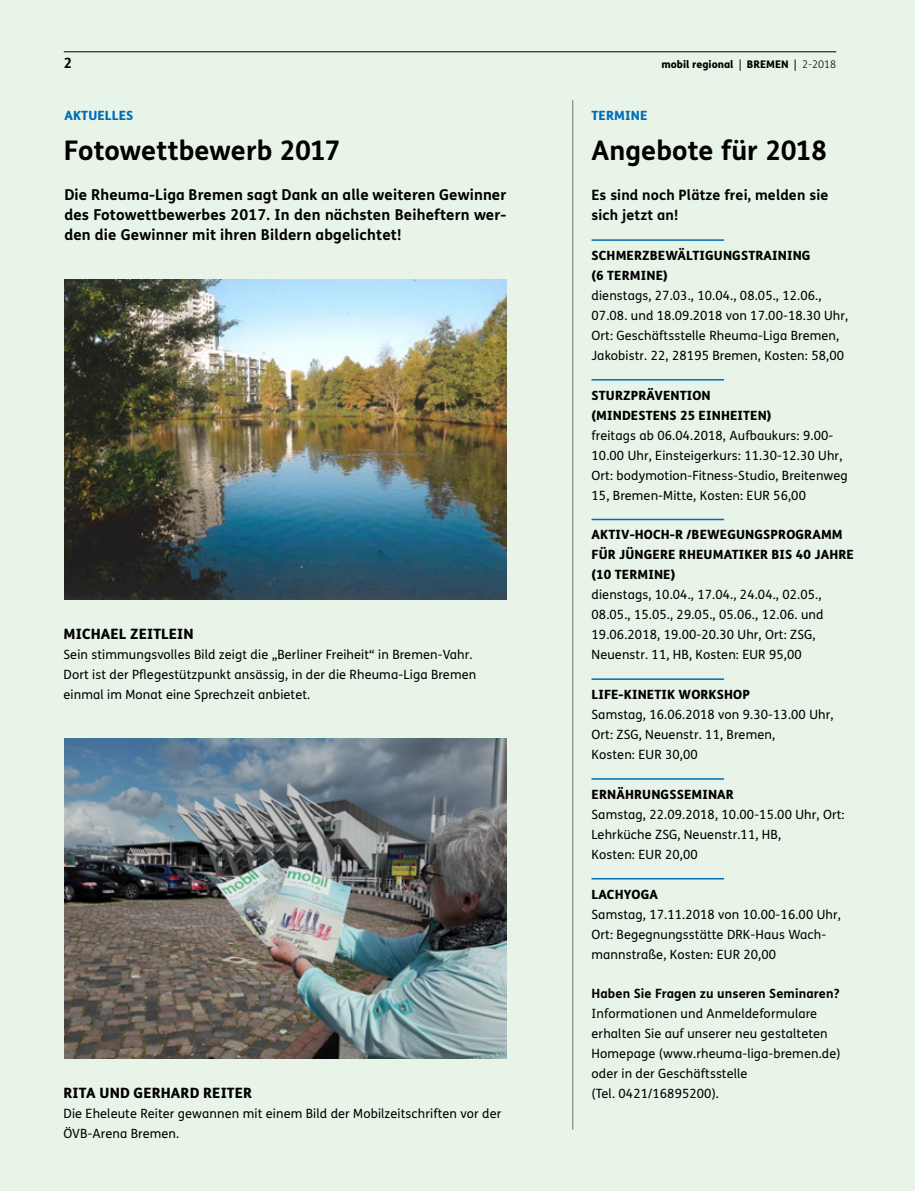
<style>
.page{position:relative;width:915px;height:1191px;background:#fff}
.page>*{position:absolute;margin:0;border:0;box-sizing:border-box;transform-origin:0 0}
.t1{font:700 27px "FS Me";color:#000}
.t2{font:700 15px/20px "FS Me";letter-spacing:.01em;color:#000;text-align:justify}
.t3{font:700 14.25px/20px "FS Me";letter-spacing:.01em;color:#000}
.t4{font:800 14.25px "FS Me";letter-spacing:.01em;color:#000}
.t5{font:12.75px/20px "FS Me";letter-spacing:.01em;color:#000}
.t6{font:800 12.75px/20px "FS Me";letter-spacing:.01em;color:#000}
.t7{font:700 12.75px "FS Me";letter-spacing:.01em;color:#000}
.t8{font:800 12.75px "FS Me";letter-spacing:.01em;color:#006cb7}
.t9{font:800 10.5px "FS Me";color:#000}
.s1{font-weight:400}
.s2{font-weight:300}
</style>
<div class="page">
<div style="left:0;top:0;width:914px;height:1191px;background:#e8f4e7"></div>
<hr style="left:64px;top:51px;width:772px;height:1px;background:#000">
<hr style="left:591px;top:239px;width:132px;height:2px;background:#006cb7">
<hr style="left:591px;top:379px;width:132px;height:1px;background:#006cb7">
<hr style="left:591px;top:519px;width:132px;height:1px;background:#006cb7">
<hr style="left:591px;top:678px;width:132px;height:2px;background:#006cb7">
<hr style="left:591px;top:778px;width:132px;height:1px;background:#006cb7">
<hr style="left:591px;top:878px;width:132px;height:1px;background:#006cb7">
<hr style="left:572px;top:100px;width:1px;height:1029px;background:#6d6e71">
<img style="left:64px;top:280px;width:442px;height:319px">
<img style="left:64px;top:739px;width:442px;height:319px">
<p class="t3" style="left:64px;top:52px;width:10px">2</p>
<p class="t9" style="left:661px;top:56px;width:176px">MOBIL REGIONAL <span class="s1">|</span> BREMEN <span class="s1">|</span> <span class="s2">2-2018</span></p>
<p class="t8" style="left:64px;top:106px;width:70px">AKTUELLES</p>
<h1 class="t1" style="left:64px;top:130px;width:278px">Fotowettbewerb 2017</h1>
<p class="t2" style="left:64px;top:184px;width:443px">Die Rheuma-Liga Bremen sagt Dank an alle weiteren Gewinner des Fotowettbewerbes 2017. In den nächsten Beiheftern wer&shy;den die Gewinner mit ihren Bildern abgelichtet!</p>
<p class="t4" style="left:63px;top:623px;width:132px">MICHAEL ZEITLEIN</p>
<p class="t5" style="left:63px;top:644px;width:414px">Sein stimmungsvolles Bild zeigt die „Berliner Freiheit“ in Bremen-Vahr.<br>Dort ist der Pflegestützpunkt ansässig, in der die Rheuma-Liga Bremen einmal im Monat eine Sprechzeit anbietet.</p>
<p class="t4" style="left:63px;top:1081px;width:190px">RITA UND GERHARD REITER</p>
<p class="t5" style="left:63px;top:1103px;width:439px">Die Eheleute Reiter gewannen mit einem Bild der Mobilzeitschriften vor der<br>ÖVB-Arena Bremen.</p>
<p class="t8" style="left:591px;top:106px;width:57px">TERMINE</p>
<h1 class="t1" style="left:591px;top:130px;width:237px">Angebote für 2018</h1>
<p class="t3" style="left:591px;top:184px;width:238px">Es sind noch Plätze frei, melden sie sich jetzt an!</p>
<p class="t6" style="left:591px;top:245px;width:220px">SCHMERZBEWÄLTIGUNGSTRAINING (6 TERMINE)</p>
<p class="t5" style="left:591px;top:285px;width:258px">dienstags, 27.03., 10.04., 08.05., 12.06., 07.08. und 18.09.2018 von 17.00-18.30 Uhr, Ort: Geschäftsstelle Rheuma-Liga Bremen, Jakobistr. 22, 28195 Bremen, Kosten: 58,00</p>
<p class="t6" style="left:591px;top:384px;width:181px">STURZPRÄVENTION (MINDESTENS 25 EINHEITEN)</p>
<p class="t5" style="left:591px;top:425px;width:258px">freitags ab 06.04.2018, Aufbaukurs: 9.00- 10.00 Uhr, Einsteigerkurs: 11.30-12.30 Uhr, Ort: bodymotion-Fitness-Studio, Breitenweg 15, Bremen-Mitte, Kosten: EUR 56,00</p>
<p class="t6" style="left:591px;top:524px;width:264px">AKTIV-HOCH-R /BEWEGUNGSPROGRAMM<br>FÜR JÜNGERE RHEUMATIKER BIS 40 JAHRE (10 TERMINE)</p>
<p class="t5" style="left:591px;top:584px;width:233px">dienstags, 10.04., 17.04., 24.04., 02.05., 08.05., 15.05., 29.05., 05.06., 12.06. und 19.06.2018, 19.00-20.30 Uhr, Ort: ZSG, Neuenstr. 11, HB, Kosten: EUR 95,00</p>
<p class="t6" style="left:591px;top:684px;width:160px">LIFE-KINETIK WORKSHOP</p>
<p class="t5" style="left:591px;top:704px;width:243px">Samstag, 16.06.2018 von 9.30-13.00 Uhr,<br>Ort: ZSG, Neuenstr. 11, Bremen,<br>Kosten: EUR 30,00</p>
<p class="t6" style="left:591px;top:783px;width:144px">ERNÄHRUNGSSEMINAR</p>
<p class="t5" style="left:591px;top:804px;width:254px">Samstag, 22.09.2018, 10.00-15.00 Uhr, Ort:<br>Lehrküche ZSG, Neuenstr.11, HB,<br>Kosten: EUR 20,00</p>
<p class="t6" style="left:591px;top:883px;width:67px">LACHYOGA</p>
<p class="t5" style="left:591px;top:904px;width:251px">Samstag, 17.11.2018 von 10.00-16.00 Uhr,<br>Ort: Begegnungsstätte DRK-Haus Wach&shy;mannstraße, Kosten: EUR 20,00</p>
<p class="t7" style="left:591px;top:984px;width:249px">Haben Sie Fragen zu unseren Seminaren?</p>
<p class="t5" style="left:591px;top:1003px;width:250px">Informationen und Anmeldeformulare erhalten Sie auf unserer neu gestalteten Homepage (www.rheuma-liga-bremen.de) oder in der Geschäftsstelle<br>(Tel. 0421/16895200).</p>
</div>
